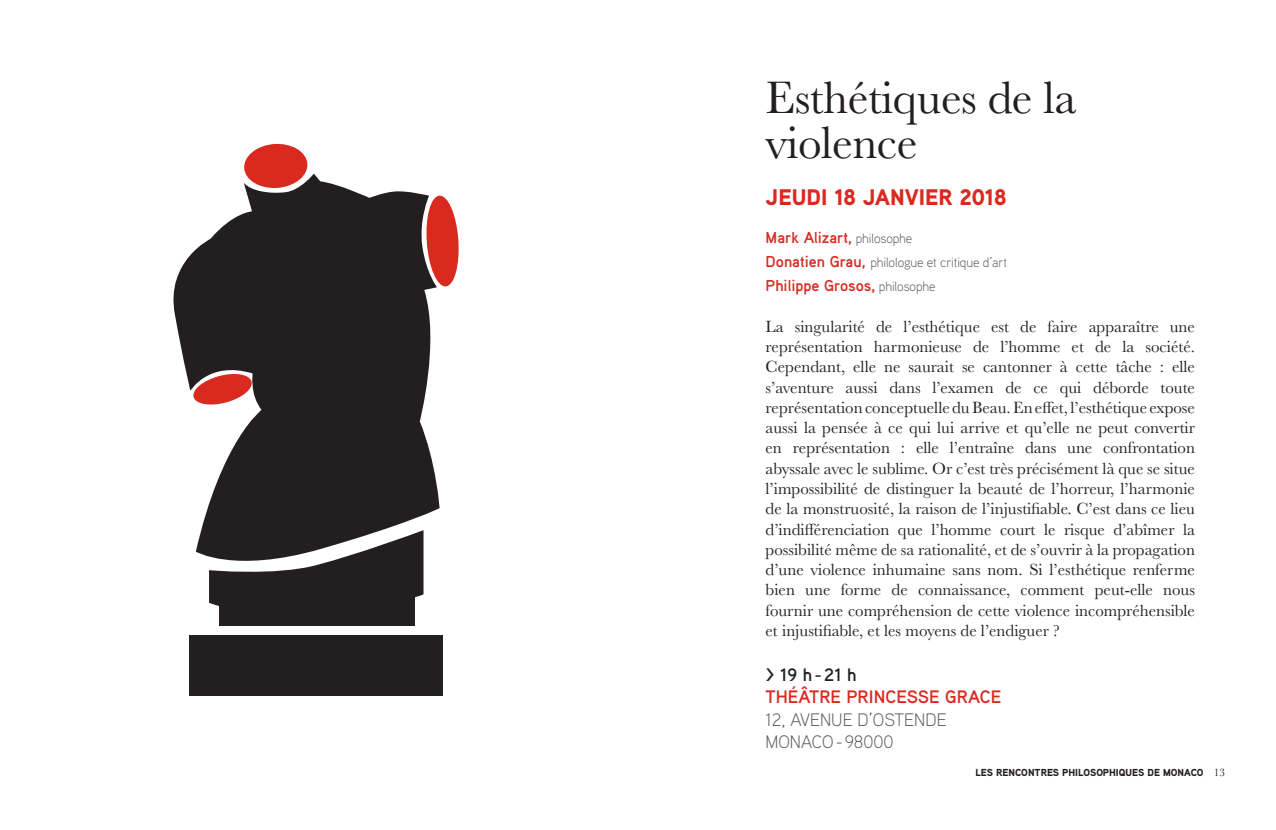
<style>
.page{position:relative;width:1276px;height:830px;background:#fff}
.page>*{position:absolute;margin:0;border:0;box-sizing:border-box;transform-origin:0 0}
.t1{font:47.25px/45px "Baskerville";letter-spacing:-.01em;color:#231f20}
.t2{font:900 22.5px "Aaux Pro";color:#da291f}
.t3{font:300 18px/22.5px "Aaux Pro";color:#57585a}
.t4{font:700 18px "Aaux Pro";color:#da291f}
.t5{font:700 18px "Aaux Pro";color:#231f20}
.t6{font:16.88px/20.2px "Baskerville";color:#231f20;text-align:justify}
.t7{font:700 15.75px "Aaux Pro";color:#da291f}
.t8{font:300 13.5px "Aaux Pro";letter-spacing:-.01em;color:#57585a}
.t9{font:900 10.12px "Aaux Pro";color:#231f20}
.s1{font-weight:300;font-size:13.5px;color:#57585a}
.s2{font-weight:700;font-size:15.75px;color:#da291f}
.s3{font-family:"Baskerville";font-weight:400;font-size:11.25px}
</style>
<div class="page">
<div style="left:189px;top:634px;width:254px;height:61px;background:#231f20"></div>
<svg style="left:440px;top:195px;width:19px;height:92px"></svg>
<svg style="left:244px;top:143px;width:64px;height:30px"></svg>
<svg style="left:209px;top:573px;width:214px;height:62px"></svg>
<svg style="left:173px;top:173px;width:267px;height:400px;fill:#231f20"></svg>
<h1 class="t1" style="left:765px;top:76px;width:312px">Esthétiques de la violence</h1>
<h2 class="t2" style="left:765px;top:182px;width:243px">JEUDI 18 JANVIER 2018</h2>
<p class="t7" style="left:765px;top:227px;width:148px">Mark Alizart, <span class="s1">philosophe</span></p>
<p class="t8" style="left:765px;top:253px;width:243px"><span class="s2">Donatien Grau,</span> philologue et critique d’art</p>
<p class="t7" style="left:765px;top:275px;width:171px">Philippe Grosos, <span class="s1">philosophe</span></p>
<p class="t6" style="left:765px;top:316px;width:431px">La singularité de l’esthétique est de faire apparaître une représentation harmonieuse de l’homme et de la société.<br>Cependant, elle ne saurait se cantonner à cette tâche : elle s’aventure aussi dans l’examen de ce qui déborde toute représentation conceptuelle du Beau. En effet, l’esthétique expose aussi la pensée à ce qui lui arrive et qu’elle ne peut convertir en représentation : elle l’entraîne dans une confrontation abyssale avec le sublime. Or c’est très précisément là que se situe l’impossibilité de distinguer la beauté de l’horreur, l’harmonie de la monstruosité, la raison de l’injustifiable. C’est dans ce lieu d’indifférenciation que l’homme court le risque d’abîmer la possibilité même de sa rationalité, et de s’ouvrir à la propagation d’une violence inhumaine sans nom. Si l’esthétique renferme bien une forme de connaissance, comment peut-elle nous fournir une compréhension de cette violence incompréhensible et injustifiable, et les moyens de l’endiguer ?</p>
<p class="t5" style="left:765px;top:662px;width:93px">&gt; 19 h-21 h</p>
<p class="t4" style="left:765px;top:685px;width:237px">THÉÂTRE PRINCESSE GRACE</p>
<p class="t3" style="left:765px;top:707px;width:183px">12, AVENUE D’OSTENDE<br>MONACO-98000</p>
<p class="t9" style="left:975px;top:765px;width:251px">LES RENCONTRES PHILOSOPHIQUES DE MONACO <span class="s3">13</span></p>
</div>
